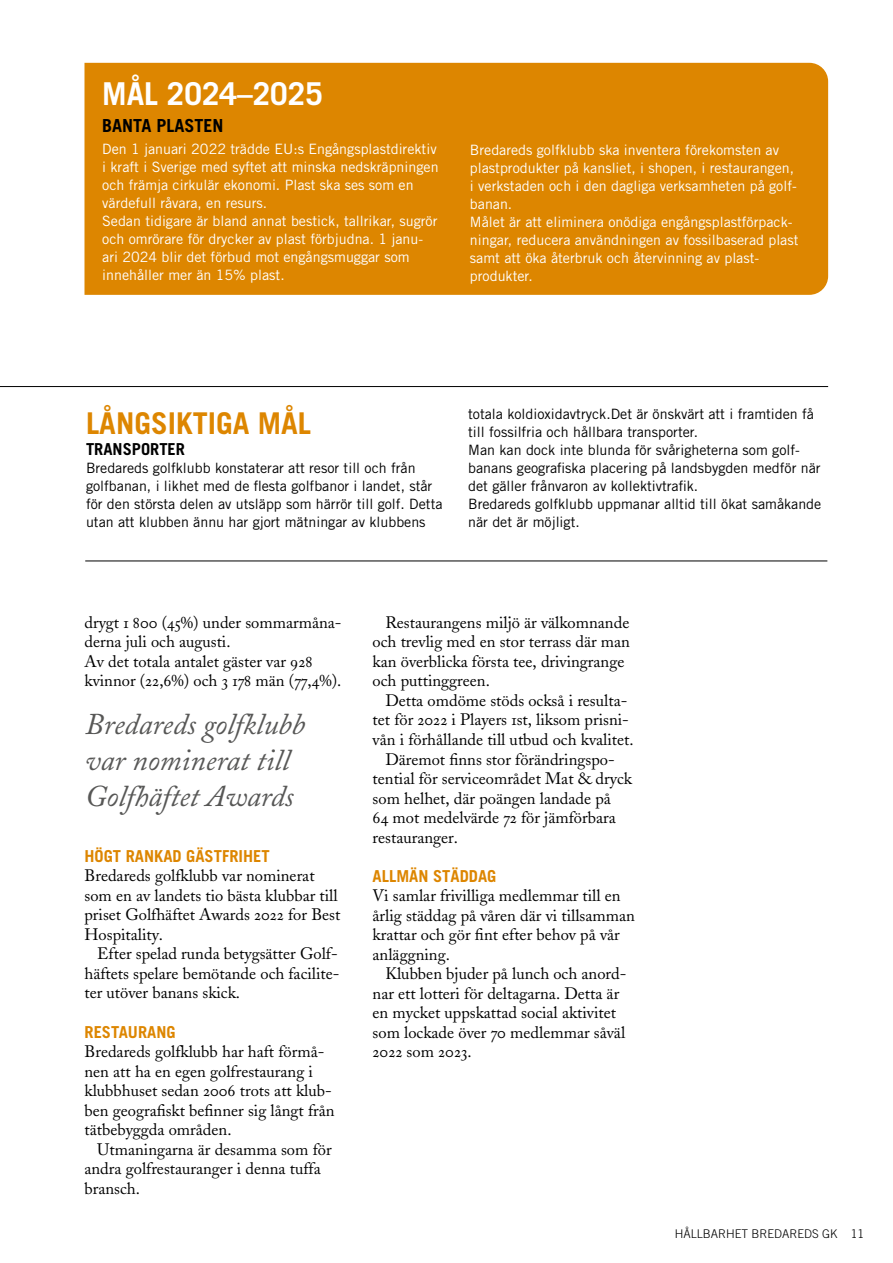
<style>
.page{position:relative;width:893px;height:1263px;background:#fff}
.page>*{position:absolute;margin:0;border:0;box-sizing:border-box;transform-origin:0 0}
.t1{font:700 31.5px "Trade Gothic";color:#fff}
.t2{font:30px/36px "Adobe Caslon Italic Os F";color:#575756}
.t3{font:700 30px "Trade Gothic";color:#dd8600}
.t4{font:700 18px "Trade Gothic";color:#000}
.t5{font:16.5px/19.5px "Adobe Caslon OSF";color:#000}
.t6{font:700 16.5px "Trade Gothic";color:#dd8600}
.t7{font:700 16.5px "Trade Gothic";color:#000}
.t8{font:14.25px/18px "Trade Gothic";color:#fff}
.t9{font:14.25px/18px "Trade Gothic";color:#000}
.t10{font:300 12px "Trade Gothic";color:#000}
</style>
<div class="page">
<hr style="left:0;top:386px;width:828px;height:1px;background:#000">
<div style="left:84px;top:62px;width:745px;height:233px;background:#dd8600"></div>
<hr style="left:85px;top:561px;width:742px;height:1px;background:#000">
<h1 class="t1" style="left:102px;top:74px;width:222px">MÅL 2024–2025</h1>
<p class="t4" style="left:102px;top:114px;width:123px">BANTA PLASTEN</p>
<p class="t8" style="left:102px;top:140px;width:338px">Den 1 januari 2022 trädde EU:s Engångsplastdirektiv i kraft i Sverige med syftet att minska nedskräpningen och främja cirkulär ekonomi. Plast ska ses som en värdefull råvara, en resurs.<br>Sedan tidigare är bland annat bestick, tallrikar, sugrör och omrörare för drycker av plast förbjudna. 1 janu&shy;ari 2024 blir det förbud mot engångsmuggar som innehåller mer än 15% plast.</p>
<p class="t8" style="left:470px;top:140px;width:330px">Bredareds golfklubb ska inventera förekomsten av plastprodukter på kansliet, i shopen, i restaurangen, i verkstaden och i den dagliga verksamheten på golf&shy;banan.<br>Målet är att eliminera onödiga engångsplastförpack&shy;ningar, reducera användningen av fossilbaserad plast samt att öka återbruk och återvinning av plast&shy;produkter.</p>
<h2 class="t3" style="left:86px;top:404px;width:227px">LÅNGSIKTIGA MÅL</h2>
<p class="t7" style="left:86px;top:439px;width:101px">TRANSPORTER</p>
<p class="t9" style="left:86px;top:459px;width:358px">Bredareds golfklubb konstaterar att resor till och från golfbanan, i likhet med de flesta golfbanor i landet, står för den största delen av utsläpp som härrör till golf. Detta utan att klubben ännu har gjort mätningar av klubbens</p>
<p class="t9" style="left:468px;top:405px;width:355px">totala koldioxidavtryck.Det är önskvärt att i framtiden få till fossilfria och hållbara transporter.<br>Man kan dock inte blunda för svårigheterna som golf&shy;banans geografiska placering på landsbygden medför när det gäller frånvaron av kollektivtrafik.<br>Bredareds golfklubb uppmanar alltid till ökat samåkande när det är möjligt.</p>
<p class="t5" style="left:84px;top:613px;width:259px">drygt 1 800 (45%) under sommarmåna&shy;derna juli och augusti.<br>Av det totala antalet gäster var 928 kvinnor (22,6%) och 3 178 män (77,4%).</p>
<h2 class="t2" style="left:85px;top:707px;width:221px">Bredareds golfklubb var nominerat till<br>Golfhäftet Awards</h2>
<p class="t6" style="left:84px;top:846px;width:187px">HÖGT RANKAD GÄSTFRIHET</p>
<p class="t5" style="left:84px;top:866px;width:257px">Bredareds golfklubb var nominerat som en av landets tio bästa klubbar till priset Golfhäftet Awards 2022 for Best<br>Hospitality.</p>
<p class="t5" style="left:84px;top:944px;width:256px;text-align:justify;text-indent:13px">Efter spelad runda betygsätter Golf&shy;häftets spelare bemötande och facilite&shy;ter utöver banans skick.</p>
<p class="t6" style="left:84px;top:1021px;width:93px">RESTAURANG</p>
<p class="t5" style="left:84px;top:1042px;width:252px">Bredareds golfklubb har haft förmå&shy;nen att ha en egen golfrestaurang i klubbhuset sedan 2006 trots att klub&shy;ben geografiskt befinner sig långt från tätbebyggda områden.</p>
<p class="t5" style="left:84px;top:1139px;width:249px;text-indent:13px">Utmaningarna är desamma som för andra golfrestauranger i denna tuffa bransch.</p>
<p class="t5" style="left:373px;top:613px;width:259px;text-indent:13px">Restaurangens miljö är välkomnande och trevlig med en stor terrass där man kan överblicka första tee, drivingrange och puttinggreen.</p>
<p class="t5" style="left:385px;top:691px;width:244px">Detta omdöme stöds också i resulta-</p>
<p class="t5" style="left:373px;top:710px;width:258px">tet för 2022 i Players 1st, liksom prisni-</p>
<p class="t5" style="left:373px;top:730px;width:262px">vån i förhållande till utbud och kvalitet.</p>
<p class="t5" style="left:385px;top:749px;width:231px">Däremot finns stor förändringspo-</p>
<p class="t5" style="left:373px;top:769px;width:261px">tential för serviceområdet Mat &amp; dryck</p>
<p class="t5" style="left:373px;top:788px;width:240px">som helhet, där poängen landade på</p>
<p class="t5" style="left:373px;top:808px;width:245px">64 mot medelvärde 72 för jämförbara</p>
<p class="t5" style="left:373px;top:827px;width:87px">restauranger.</p>
<p class="t6" style="left:373px;top:865px;width:125px">ALLMÄN STÄDDAG</p>
<p class="t5" style="left:373px;top:886px;width:264px">Vi samlar frivilliga medlemmar till en årlig städdag på våren där vi tillsamman krattar och gör fint efter behov på vår anläggning.</p>
<p class="t5" style="left:373px;top:964px;width:255px;text-indent:13px">Klubben bjuder på lunch och anord&shy;nar ett lotteri för deltagarna. Detta är en mycket uppskattad social aktivitet som lockade över 70 medlemmar såväl<br>2022 som 2023.</p>
<p class="t10" style="left:675px;top:1226px;width:191px">HÅLLBARHET BREDAREDS GK 11</p>
</div>
